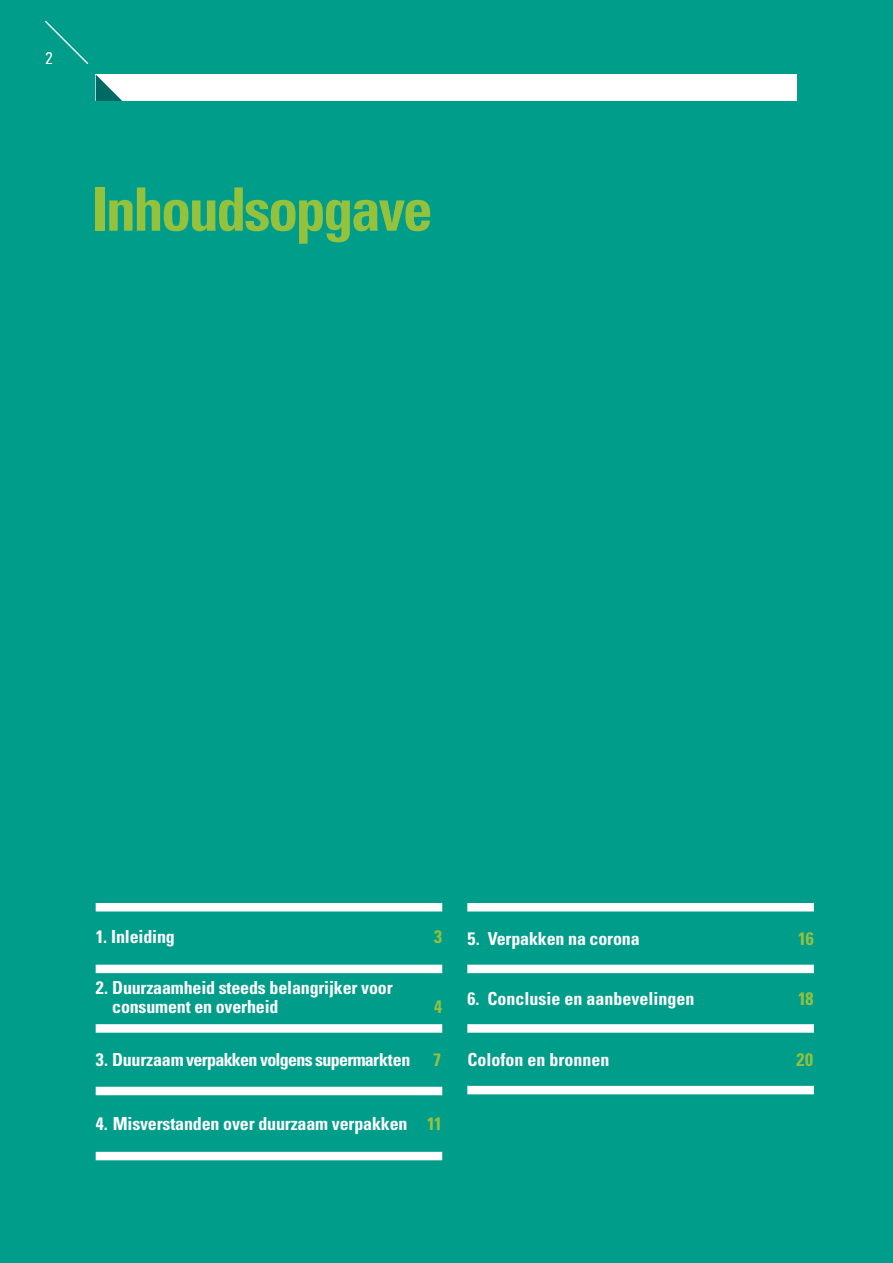
<style>
.page{position:relative;width:893px;height:1263px;background:#009d8b}
.page>*{position:absolute;margin:0;border:0;box-sizing:border-box;transform-origin:0 0}
.t1{font:700 condensed 60px "Univers LT Std";letter-spacing:-.04em;color:#94c23d}
.t2{font:700 condensed 18px/19.5px "Univers LT Std";letter-spacing:-.01em;color:#fff}
.t3{font:700 condensed 18px "Univers LT Std";letter-spacing:-.04em;color:#fff}
.t4{font:700 condensed 18px "Univers LT Std";color:#94c23d}
.t5{font:300 condensed 16.5px "Univers LT Std";color:#fff}
.s1{color:#94c23d}
</style>
<div class="page">
<svg style="left:467px;top:903px;width:347px;height:191px"></svg>
<svg style="left:96px;top:903px;width:346px;height:130px"></svg>
<svg style="left:96px;top:1087px;width:346px;height:73px"></svg>
<div style="left:96px;top:74px;width:701px;height:27px;background:#fff"></div>
<svg style="left:96px;top:75px;width:26px;height:26px"></svg>
<svg style="left:45px;top:21px;width:44px;height:43px"></svg>
<p class="t5" style="left:45px;top:48px;width:9px">2</p>
<h1 class="t1" style="left:92px;top:173px;width:343px">Inhoudsopgave</h1>
<p class="t2" style="left:96px;top:927px;width:81px">1. Inleiding</p>
<p class="t4" style="left:434px;top:926px;width:9px">3</p>
<p class="t2" style="left:112px;top:978px;width:282px;text-indent:-17px">2. Duurzaamheid steeds belangrijker voor consument en overheid</p>
<p class="t4" style="left:434px;top:996px;width:9px">4</p>
<p class="t3" style="left:96px;top:1048px;width:316px">3. Duurzaam verpakken volgens supermarkten</p>
<p class="t4" style="left:433px;top:1048px;width:9px">7</p>
<p class="t2" style="left:96px;top:1114px;width:348px">4. Misverstanden over duurzaam verpakken <span class="s1">11</span></p>
<p class="t2" style="left:467px;top:928px;width:174px">5. Verpakken na corona</p>
<p class="t4" style="left:798px;top:927px;width:17px">16</p>
<p class="t2" style="left:467px;top:989px;width:229px">6. Conclusie en aanbevelingen</p>
<p class="t4" style="left:798px;top:988px;width:17px">18</p>
<p class="t2" style="left:467px;top:1049px;width:144px">Colofon en bronnen</p>
<p class="t4" style="left:797px;top:1048px;width:18px">20</p>
</div>
